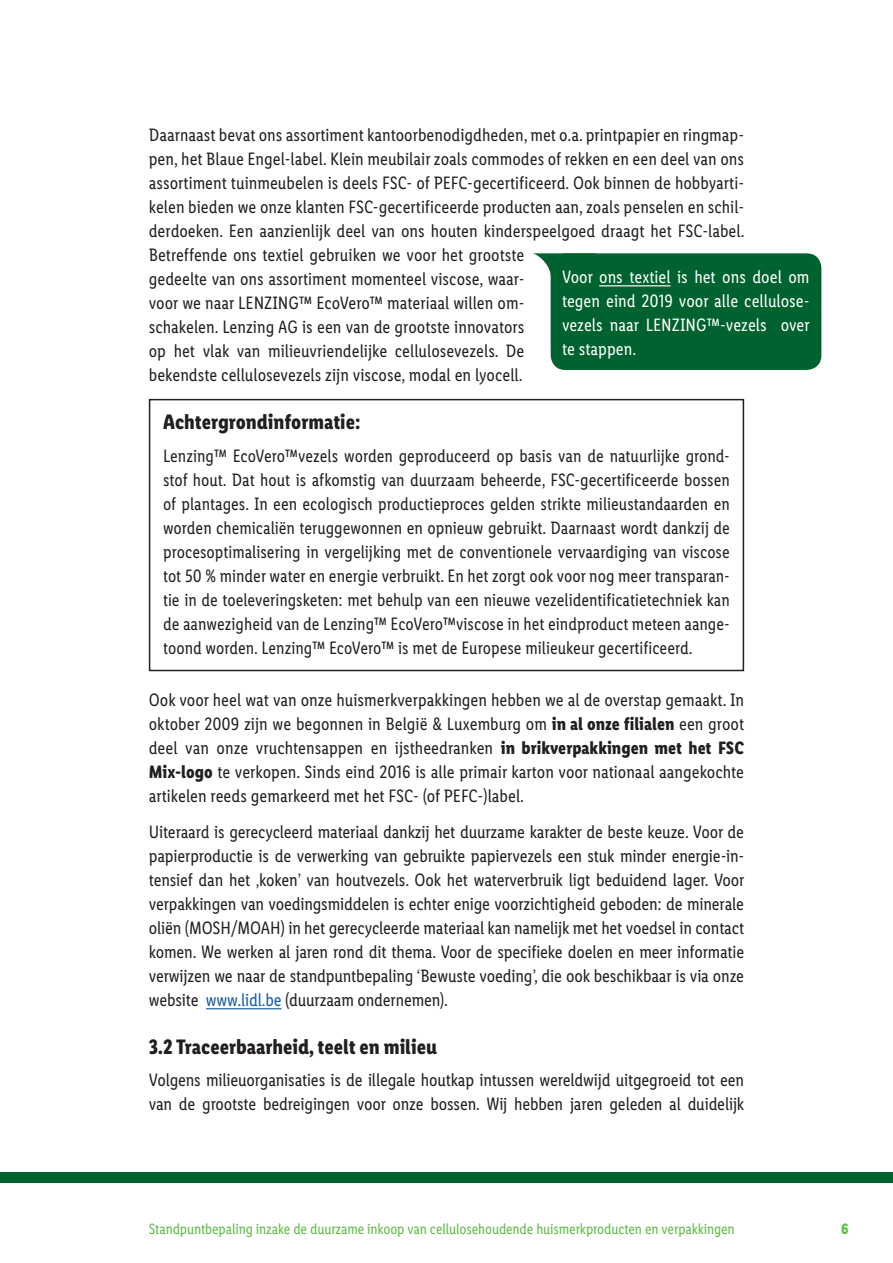
<style>
.page{position:relative;width:893px;height:1263px;background:#fff}
.page>*{position:absolute;margin:0;border:0;box-sizing:border-box;transform-origin:0 0}
.Subline{font:700 21px "Lidl Font Condensed";color:#231f20}
.Text{font:18px/24px "Lidl Font Condensed";color:#231f20;text-align:justify}
.Text-2{font:18px/24px "Lidl Font Condensed";color:#fff;text-align:justify}
.t1{font:15px "Lidl Font Condensed";letter-spacing:-.01em;color:#60bb46}
.t2{font:700 15px "Lidl Font Condensed";color:#60bb46}
.s1{font-weight:700}
.s2{color:#175d9e}
</style>
<div class="page">
<div style="left:0;top:1172px;width:893px;height:10px;background:#00622e"></div>
<hr style="left:206px;top:1008px;width:76px;height:1px;background:#175d9e">
<div style="left:149px;top:399px;width:595px;height:272px;border:2px solid #231f20"></div>
<svg style="left:533px;top:253px;width:29px;height:87px"></svg>
<div style="left:551px;top:253px;width:270px;height:117px;background:#00622e;border-radius:15px"></div>
<hr style="left:599px;top:285px;width:72px;height:1px;background:#fff">
<p class="Text" style="left:149px;top:123px;width:597px;text-align:left">Daarnaast bevat ons assortiment kantoorbenodigdheden, met o.a. printpapier en ringmap&shy;pen, het Blaue Engel-label. Klein meubilair zoals commodes of rekken en een deel van ons assortiment tuinmeubelen is deels FSC- of PEFC-gecertificeerd. Ook binnen de hobbyarti&shy;kelen bieden we onze klanten FSC-gecertificeerde producten aan, zoals penselen en schil&shy;derdoeken. Een aanzienlijk deel van ons houten kinderspeelgoed draagt het FSC-label.<br>Betreffende ons textiel gebruiken we voor het grootste<br>gedeelte van ons assortiment momenteel viscose, waar-<br>voor we naar LENZING™ EcoVero™ materiaal willen om-<br>schakelen. Lenzing AG is een van de grootste innovators<br>op het vlak van milieuvriendelijke cellulosevezels. De<br>bekendste cellulosevezels zijn viscose, modal en lyocell.</p>
<p class="Text-2" style="left:562px;top:265px;width:249px">Voor ons textiel is het ons doel om tegen eind 2019 voor alle cellulose&shy;vezels naar LENZING™-vezels over te stappen.</p>
<p class="Subline" style="left:163px;top:410px;width:199px">Achtergrondinformatie:</p>
<p class="Text" style="left:163px;top:444px;width:568px">Lenzing™ EcoVero™vezels worden geproduceerd op basis van de natuurlijke grond&shy;stof hout. Dat hout is afkomstig van duurzaam beheerde, FSC-gecertificeerde bossen of plantages. In een ecologisch productieproces gelden strikte milieustandaarden en worden chemicaliën teruggewonnen en opnieuw gebruikt. Daarnaast wordt dankzij de procesoptimalisering in vergelijking met de conventionele vervaardiging van viscose tot 50 % minder water en energie verbruikt. En het zorgt ook voor nog meer transparan&shy;tie in de toeleveringsketen: met behulp van een nieuwe vezelidentificatietechniek kan de aanwezigheid van de Lenzing™ EcoVero™viscose in het eindproduct meteen aange&shy;toond worden. Lenzing™ EcoVero™ is met de Europese milieukeur gecertificeerd.</p>
<p class="Text" style="left:149px;top:687px;width:597px">Ook voor heel wat van onze huismerkverpakkingen hebben we al de overstap gemaakt. In oktober 2009 zijn we begonnen in België &amp; Luxemburg om <span class="s1">in al onze filialen</span> een groot deel van onze vruchtensappen en ijstheedranken <span class="s1">in brikverpakkingen met het FSC Mix-logo</span> te verkopen. Sinds eind 2016 is alle primair karton voor nationaal aangekochte artikelen reeds gemarkeerd met het FSC- (of PEFC-)label.</p>
<p class="Text" style="left:149px;top:819px;width:597px">Uiteraard is gerecycleerd materiaal dankzij het duurzame karakter de beste keuze. Voor de papierproductie is de verwerking van gebruikte papiervezels een stuk minder energie-in&shy;tensief dan het ‚koken’ van houtvezels. Ook het waterverbruik ligt beduidend lager. Voor verpakkingen van voedingsmiddelen is echter enige voorzichtigheid geboden: de minerale oliën (MOSH/MOAH) in het gerecycleerde materiaal kan namelijk met het voedsel in contact komen. We werken al jaren rond dit thema. Voor de specifieke doelen en meer informatie verwijzen we naar de standpuntbepaling ‘Bewuste voeding’, die ook beschikbaar is via onze website <span class="s2">www.lidl.be</span> (duurzaam ondernemen).</p>
<p class="Subline" style="left:149px;top:1034px;width:290px">3.2 Traceerbaarheid, teelt en milieu</p>
<p class="Text" style="left:149px;top:1068px;width:597px">Volgens milieuorganisaties is de illegale houtkap intussen wereldwijd uitgegroeid tot een van de grootste bedreigingen voor onze bossen. Wij hebben jaren geleden al duidelijk</p>
<p class="t1" style="left:149px;top:1220px;width:587px">Standpuntbepaling inzake de duurzame inkoop van cellulosehoudende huismerkproducten en verpakkingen</p>
<p class="t2" style="left:841px;top:1220px;width:9px">6</p>
</div>
